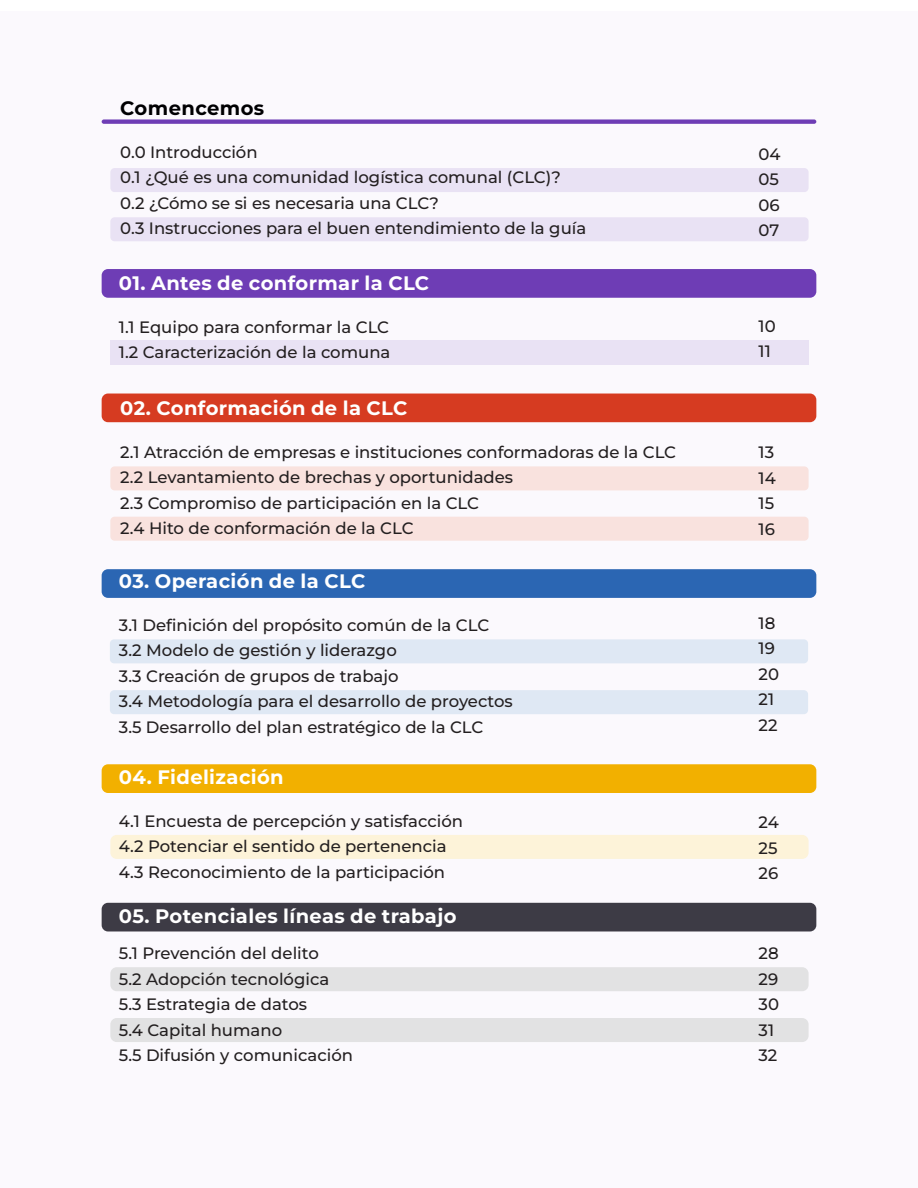
<style>
.page{position:relative;width:918px;height:1188px;background:#fff}
.page>*{position:absolute;margin:0;border:0;box-sizing:border-box;transform-origin:0 0}
.subtitulo_blanco{font:700 19.5px "Montserrat";letter-spacing:.02em;color:#fff}
.subtitulo_negro{font:700 19.5px "Montserrat";letter-spacing:.02em;color:#fff}
.subtitulo_blanco-2{font:700 19.5px "Montserrat";letter-spacing:.02em;color:#000002}
.Parrafo_indice{font:500 16.5px "Montserrat";color:#231f20}
</style>
<div class="page">
<div style="left:0;top:12px;width:918px;height:1176px;background:#fbf9fd"></div>
<div style="left:102px;top:269px;width:714px;height:29px;background:#6e3db5;border-radius:6px"></div>
<div style="left:102px;top:119px;width:714px;height:5px;background:#6e3db5;border-radius:2px"></div>
<div style="left:102px;top:764px;width:714px;height:29px;background:#f2b000;border-radius:6px"></div>
<div style="left:110px;top:340px;width:699px;height:24px;background:#e9e2f4"></div>
<div style="left:110px;top:466px;width:699px;height:24px;background:#f9e2de;border-radius:4px"></div>
<div style="left:110px;top:639px;width:698px;height:24px;background:#dfe8f4;border-radius:4px"></div>
<div style="left:110px;top:690px;width:698px;height:24px;background:#dfe8f4;border-radius:4px"></div>
<div style="left:110px;top:835px;width:699px;height:24px;background:#fdf3d9;border-radius:6px"></div>
<div style="left:110px;top:517px;width:699px;height:24px;background:#f9e2de;border-radius:4px"></div>
<div style="left:110px;top:967px;width:699px;height:24px;background:#e2e2e3;border-radius:6px"></div>
<div style="left:110px;top:1018px;width:699px;height:24px;background:#e2e2e3;border-radius:6px"></div>
<div style="left:110px;top:168px;width:699px;height:24px;background:#e9e2f4;border-radius:4px"></div>
<div style="left:110px;top:217px;width:699px;height:24px;background:#e9e2f4;border-radius:4px"></div>
<div style="left:102px;top:394px;width:714px;height:28px;background:#d63b21;border-radius:6px"></div>
<div style="left:102px;top:569px;width:714px;height:29px;background:#2b66b3;border-radius:6px"></div>
<div style="left:102px;top:903px;width:714px;height:28px;background:#3d3b45;border-radius:6px"></div>
<p class="subtitulo_blanco-2" style="left:120px;top:94px;width:145px">Comencemos</p>
<p class="Parrafo_indice" style="left:120px;top:141px;width:139px">0.0 Introducción</p>
<p class="Parrafo_indice" style="left:120px;top:166px;width:442px">0.1 ¿Qué es una comunidad logística comunal (CLC)?</p>
<p class="Parrafo_indice" style="left:120px;top:192px;width:320px">0.2 ¿Cómo se si es necesaria una CLC?</p>
<p class="Parrafo_indice" style="left:120px;top:217px;width:467px">0.3 Instrucciones para el buen entendimiento de la guía</p>
<p class="subtitulo_blanco" style="left:119px;top:269px;width:312px">01. Antes de conformar la CLC</p>
<p class="Parrafo_indice" style="left:119px;top:315px;width:272px">1.1 Equipo para conformar la CLC</p>
<p class="Parrafo_indice" style="left:119px;top:341px;width:273px">1.2 Caracterización de la comuna</p>
<p class="subtitulo_blanco" style="left:120px;top:394px;width:289px">02. Conformación de la CLC</p>
<p class="Parrafo_indice" style="left:120px;top:440px;width:557px">2.1 Atracción de empresas e instituciones conformadoras de la CLC</p>
<p class="Parrafo_indice" style="left:120px;top:466px;width:394px">2.2 Levantamiento de brechas y oportunidades</p>
<p class="Parrafo_indice" style="left:120px;top:491px;width:360px">2.3 Compromiso de participación en la CLC</p>
<p class="Parrafo_indice" style="left:120px;top:517px;width:295px">2.4 Hito de conformación de la CLC</p>
<p class="subtitulo_blanco" style="left:119px;top:567px;width:248px">03. Operación de la CLC</p>
<p class="Parrafo_indice" style="left:119px;top:613px;width:372px">3.1 Definición del propósito común de la CLC</p>
<p class="Parrafo_indice" style="left:119px;top:639px;width:279px">3.2 Modelo de gestión y liderazgo</p>
<p class="Parrafo_indice" style="left:119px;top:664px;width:281px">3.3 Creación de grupos de trabajo</p>
<p class="Parrafo_indice" style="left:119px;top:690px;width:396px">3.4 Metodología para el desarrollo de proyectos</p>
<p class="Parrafo_indice" style="left:119px;top:715px;width:366px">3.5 Desarrollo del plan estratégico de la CLC</p>
<p class="subtitulo_blanco" style="left:119px;top:763px;width:166px">04. Fidelización</p>
<p class="Parrafo_indice" style="left:119px;top:809px;width:346px">4.1 Encuesta de percepción y satisfacción</p>
<p class="Parrafo_indice" style="left:119px;top:835px;width:329px">4.2 Potenciar el sentido de pertenencia</p>
<p class="Parrafo_indice" style="left:119px;top:860px;width:328px">4.3 Reconocimiento de la participación</p>
<p class="subtitulo_negro" style="left:119px;top:902px;width:339px">05. Potenciales líneas de trabajo</p>
<p class="Parrafo_indice" style="left:119px;top:942px;width:201px">5.1 Prevención del delito</p>
<p class="Parrafo_indice" style="left:119px;top:968px;width:212px">5.2 Adopción tecnológica</p>
<p class="Parrafo_indice" style="left:119px;top:993px;width:190px">5.3 Estrategia de datos</p>
<p class="Parrafo_indice" style="left:119px;top:1019px;width:165px">5.4 Capital humano</p>
<p class="Parrafo_indice" style="left:119px;top:1044px;width:236px">5.5 Difusión y comunicación</p>
<p class="Parrafo_indice" style="left:759px;top:142px;width:24px">04</p>
<p class="Parrafo_indice" style="left:759px;top:168px;width:22px">05</p>
<p class="Parrafo_indice" style="left:759px;top:193px;width:23px">06</p>
<p class="Parrafo_indice" style="left:759px;top:219px;width:22px">07</p>
<p class="Parrafo_indice" style="left:759px;top:315px;width:19px">10</p>
<p class="Parrafo_indice" style="left:759px;top:340px;width:14px">11</p>
<p class="Parrafo_indice" style="left:759px;top:441px;width:17px">13</p>
<p class="Parrafo_indice" style="left:759px;top:467px;width:19px">14</p>
<p class="Parrafo_indice" style="left:759px;top:492px;width:17px">15</p>
<p class="Parrafo_indice" style="left:759px;top:518px;width:18px">16</p>
<p class="Parrafo_indice" style="left:759px;top:611px;width:18px">18</p>
<p class="Parrafo_indice" style="left:759px;top:637px;width:18px">19</p>
<p class="Parrafo_indice" style="left:759px;top:662px;width:22px">20</p>
<p class="Parrafo_indice" style="left:759px;top:688px;width:17px">21</p>
<p class="Parrafo_indice" style="left:759px;top:713px;width:20px">22</p>
<p class="Parrafo_indice" style="left:759px;top:811px;width:22px">24</p>
<p class="Parrafo_indice" style="left:759px;top:836px;width:20px">25</p>
<p class="Parrafo_indice" style="left:759px;top:862px;width:21px">26</p>
<p class="Parrafo_indice" style="left:759px;top:942px;width:22px">28</p>
<p class="Parrafo_indice" style="left:759px;top:968px;width:21px">29</p>
<p class="Parrafo_indice" style="left:759px;top:993px;width:22px">30</p>
<p class="Parrafo_indice" style="left:759px;top:1019px;width:17px">31</p>
<p class="Parrafo_indice" style="left:759px;top:1044px;width:20px">32</p>
</div>
